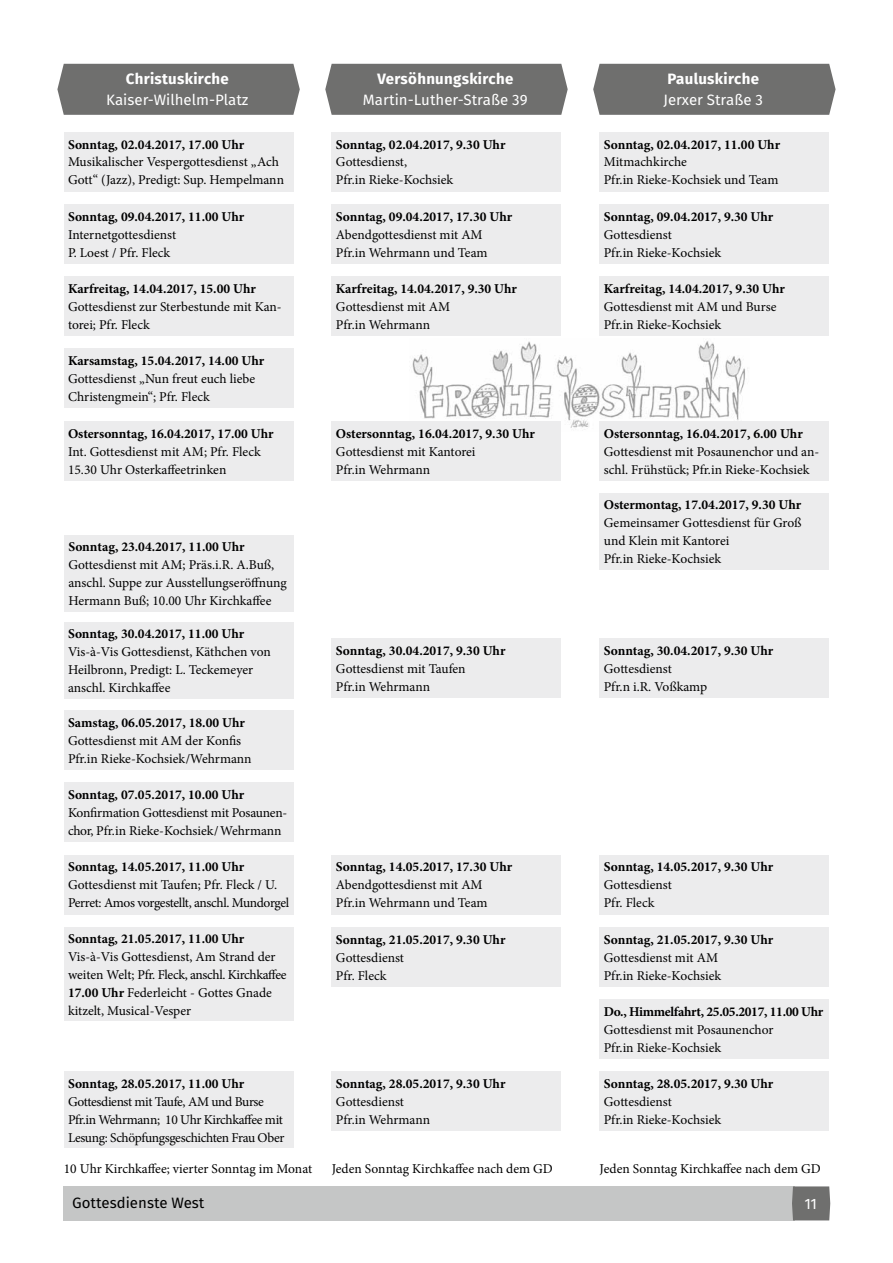
<style>
.page{position:relative;width:893px;height:1263px;background:#fff}
.page>*{position:absolute;margin:0;border:0;box-sizing:border-box;transform-origin:0 0}
.t1{font:15px "Fira Sans OT";color:#fff}
.t2{font:700 15px "Fira Sans OT";letter-spacing:.015em;color:#fff}
.t3{font:15px "Fira Sans OT";color:#000}
.t4{font:13.5px/18px "Minion Pro";letter-spacing:-.005em;color:#000}
.t5{font:700 13.5px "Minion Pro";color:#000}
.t6{font:13.5px/18px "Minion Pro";letter-spacing:-.025em;color:#000}
.t7{font:700 13.5px "Minion Pro";letter-spacing:-.025em;color:#000}
.s1{font-weight:700}
</style>
<div class="page">
<img style="left:412px;top:341px;width:336px;height:91px">
<div style="left:64px;top:1186px;width:731px;height:34px;background:#c5c6c6"></div>
<svg style="left:792px;top:1186px;width:38px;height:34px"></svg>
<div style="left:57px;top:64px;width:243px;height:51px;background:#6f6f6e"></div>
<div style="left:325px;top:64px;width:243px;height:51px;background:#6f6f6e"></div>
<div style="left:593px;top:64px;width:243px;height:51px;background:#6f6f6e"></div>
<div style="left:332px;top:132px;width:229px;height:59px;background:#ececed"></div>
<div style="left:332px;top:204px;width:229px;height:60px;background:#ececed"></div>
<div style="left:332px;top:855px;width:229px;height:59px;background:#ececed"></div>
<div style="left:332px;top:927px;width:229px;height:59px;background:#ececed"></div>
<div style="left:332px;top:1071px;width:229px;height:60px;background:#ececed"></div>
<div style="left:332px;top:638px;width:229px;height:59px;background:#ececed"></div>
<div style="left:332px;top:421px;width:229px;height:59px;background:#ececed"></div>
<div style="left:600px;top:132px;width:229px;height:59px;background:#ececed"></div>
<div style="left:600px;top:204px;width:229px;height:60px;background:#ececed"></div>
<div style="left:600px;top:855px;width:229px;height:59px;background:#ececed"></div>
<div style="left:600px;top:927px;width:229px;height:59px;background:#ececed"></div>
<div style="left:600px;top:1071px;width:229px;height:60px;background:#ececed"></div>
<div style="left:600px;top:999px;width:229px;height:60px;background:#ececed"></div>
<div style="left:600px;top:638px;width:229px;height:59px;background:#ececed"></div>
<div style="left:600px;top:421px;width:229px;height:59px;background:#ececed"></div>
<div style="left:600px;top:493px;width:229px;height:77px;background:#ececed"></div>
<div style="left:64px;top:132px;width:229px;height:59px;background:#ececed"></div>
<div style="left:64px;top:204px;width:229px;height:60px;background:#ececed"></div>
<div style="left:64px;top:855px;width:229px;height:59px;background:#ececed"></div>
<div style="left:64px;top:927px;width:229px;height:93px;background:#ececed"></div>
<div style="left:64px;top:1071px;width:229px;height:77px;background:#ececed"></div>
<div style="left:64px;top:782px;width:229px;height:60px;background:#ececed"></div>
<div style="left:64px;top:710px;width:229px;height:60px;background:#ececed"></div>
<div style="left:64px;top:622px;width:229px;height:76px;background:#ececed"></div>
<div style="left:64px;top:421px;width:229px;height:59px;background:#ececed"></div>
<div style="left:64px;top:535px;width:230px;height:76px;background:#ececed"></div>
<div style="left:64px;top:276px;width:229px;height:60px;background:#ececed"></div>
<div style="left:64px;top:349px;width:229px;height:59px;background:#ececed"></div>
<div style="left:332px;top:276px;width:229px;height:60px;background:#ececed"></div>
<div style="left:600px;top:276px;width:229px;height:60px;background:#ececed"></div>
<p class="t2" style="left:126px;top:69px;width:104px">Christuskirche</p>
<p class="t1" style="left:106px;top:90px;width:144px">Kaiser-Wilhelm-Platz</p>
<p class="t5" style="left:68px;top:135px;width:178px">Sonntag, 02.04.2017, 17.00 Uhr</p>
<p class="t4" style="left:68px;top:153px;width:218px">Musikalischer Vespergottesdienst „Ach<br>Gott“ (Jazz), Predigt: Sup. Hempelmann</p>
<p class="t5" style="left:68px;top:207px;width:178px">Sonntag, 09.04.2017, 11.00 Uhr</p>
<p class="t4" style="left:68px;top:226px;width:110px">Internetgottesdienst<br>P. Loest / Pfr. Fleck</p>
<p class="t5" style="left:68px;top:279px;width:189px">Karfreitag, 14.04.2017, 15.00 Uhr</p>
<p class="t4" style="left:68px;top:298px;width:215px">Gottesdienst zur Sterbestunde mit Kan&shy;torei; Pfr. Fleck</p>
<p class="t5" style="left:68px;top:352px;width:198px">Karsamstag, 15.04.2017, 14.00 Uhr</p>
<p class="t4" style="left:68px;top:370px;width:189px">Gottesdienst „Nun freut euch liebe<br>Christengmein“; Pfr. Fleck</p>
<p class="t5" style="left:68px;top:424px;width:207px">Ostersonntag, 16.04.2017, 17.00 Uhr</p>
<p class="t4" style="left:68px;top:442px;width:194px">Int. Gottesdienst mit AM; Pfr. Fleck<br>15.30 Uhr Osterkaffeetrinken</p>
<p class="t5" style="left:68px;top:537px;width:178px">Sonntag, 23.04.2017, 11.00 Uhr</p>
<p class="t4" style="left:68px;top:556px;width:220px">Gottesdienst mit AM; Präs.i.R. A.Buß, anschl. Suppe zur Ausstellungseröffnung<br>Hermann Buß; 10.00 Uhr Kirchkaffee</p>
<p class="t5" style="left:68px;top:624px;width:178px">Sonntag, 30.04.2017, 11.00 Uhr</p>
<p class="t4" style="left:68px;top:643px;width:204px">Vis-à-Vis Gottesdienst, Käthchen von<br>Heilbronn, Predigt: L. Teckemeyer anschl. Kirchkaffee</p>
<p class="t5" style="left:68px;top:713px;width:178px">Samstag, 06.05.2017, 18.00 Uhr</p>
<p class="t4" style="left:68px;top:731px;width:185px">Gottesdienst mit AM der Konfis<br>Pfr.in Rieke-Kochsiek/Wehrmann</p>
<p class="t5" style="left:68px;top:785px;width:178px">Sonntag, 07.05.2017, 10.00 Uhr</p>
<p class="t4" style="left:68px;top:804px;width:221px">Konfirmation Gottesdienst mit Posaunen&shy;chor, Pfr.in Rieke-Kochsiek / Wehrmann</p>
<p class="t5" style="left:68px;top:857px;width:178px">Sonntag, 14.05.2017, 11.00 Uhr</p>
<p class="t6" style="left:68px;top:876px;width:223px">Gottesdienst mit Taufen; Pfr. Fleck / U.<br>Perret: Amos vorgestellt, anschl. Mundorgel</p>
<p class="t5" style="left:68px;top:929px;width:178px">Sonntag, 21.05.2017, 11.00 Uhr</p>
<p class="t4" style="left:68px;top:947px;width:220px">Vis-à-Vis Gottesdienst, Am Strand der weiten Welt; Pfr. Fleck, anschl. Kirchkaffee <span class="s1">17.00 Uhr</span> Federleicht - Gottes Gnade kitzelt, Musical-Vesper</p>
<p class="t5" style="left:68px;top:1074px;width:178px">Sonntag, 28.05.2017, 11.00 Uhr</p>
<p class="t6" style="left:68px;top:1092px;width:218px">Gottesdienst mit Taufe, AM und Burse<br>Pfr.in Wehrmann; 10 Uhr Kirchkaffee mit<br>Lesung: Schöpfungsgeschichten Frau Ober</p>
<p class="t2" style="left:377px;top:69px;width:138px">Versöhnungskirche</p>
<p class="t1" style="left:363px;top:90px;width:166px">Martin-Luther-Straße 39</p>
<p class="t5" style="left:336px;top:135px;width:171px">Sonntag, 02.04.2017, 9.30 Uhr</p>
<p class="t4" style="left:336px;top:153px;width:119px">Gottesdienst,<br>Pfr.in Rieke-Kochsiek</p>
<p class="t5" style="left:336px;top:207px;width:178px">Sonntag, 09.04.2017, 17.30 Uhr</p>
<p class="t4" style="left:336px;top:226px;width:153px">Abendgottesdienst mit AM<br>Pfr.in Wehrmann und Team</p>
<p class="t5" style="left:336px;top:279px;width:183px">Karfreitag, 14.04.2017, 9.30 Uhr</p>
<p class="t4" style="left:336px;top:298px;width:116px">Gottesdienst mit AM<br>Pfr.in Wehrmann</p>
<p class="t5" style="left:336px;top:424px;width:200px">Ostersonntag, 16.04.2017, 9.30 Uhr</p>
<p class="t4" style="left:336px;top:442px;width:141px">Gottesdienst mit Kantorei<br>Pfr.in Wehrmann</p>
<p class="t5" style="left:336px;top:641px;width:171px">Sonntag, 30.04.2017, 9.30 Uhr</p>
<p class="t4" style="left:336px;top:659px;width:131px">Gottesdienst mit Taufen<br>Pfr.in Wehrmann</p>
<p class="t5" style="left:336px;top:857px;width:178px">Sonntag, 14.05.2017, 17.30 Uhr</p>
<p class="t4" style="left:336px;top:876px;width:153px">Abendgottesdienst mit AM<br>Pfr.in Wehrmann und Team</p>
<p class="t5" style="left:336px;top:930px;width:171px">Sonntag, 21.05.2017, 9.30 Uhr</p>
<p class="t4" style="left:336px;top:948px;width:70px">Gottesdienst<br>Pfr. Fleck</p>
<p class="t5" style="left:336px;top:1074px;width:171px">Sonntag, 28.05.2017, 9.30 Uhr</p>
<p class="t4" style="left:336px;top:1093px;width:96px">Gottesdienst<br>Pfr.in Wehrmann</p>
<p class="t2" style="left:667px;top:69px;width:93px">Pauluskirche</p>
<p class="t1" style="left:663px;top:90px;width:101px">Jerxer Straße 3</p>
<p class="t5" style="left:604px;top:135px;width:178px">Sonntag, 02.04.2017, 11.00 Uhr</p>
<p class="t4" style="left:604px;top:153px;width:176px">Mitmachkirche<br>Pfr.in Rieke-Kochsiek und Team</p>
<p class="t5" style="left:604px;top:207px;width:171px">Sonntag, 09.04.2017, 9.30 Uhr</p>
<p class="t4" style="left:604px;top:226px;width:119px">Gottesdienst<br>Pfr.in Rieke-Kochsiek</p>
<p class="t5" style="left:604px;top:279px;width:183px">Karfreitag, 14.04.2017, 9.30 Uhr</p>
<p class="t4" style="left:604px;top:298px;width:174px">Gottesdienst mit AM und Burse<br>Pfr.in Rieke-Kochsiek</p>
<p class="t5" style="left:604px;top:424px;width:200px">Ostersonntag, 16.04.2017, 6.00 Uhr</p>
<p class="t4" style="left:604px;top:442px;width:217px">Gottesdienst mit Posaunenchor und an&shy;schl. Frühstück; Pfr.in Rieke-Kochsiek</p>
<p class="t5" style="left:604px;top:496px;width:199px">Ostermontag, 17.04.2017, 9.30 Uhr</p>
<p class="t4" style="left:604px;top:514px;width:199px">Gemeinsamer Gottesdienst für Groß und Klein mit Kantorei<br>Pfr.in Rieke-Kochsiek</p>
<p class="t5" style="left:604px;top:641px;width:171px">Sonntag, 30.04.2017, 9.30 Uhr</p>
<p class="t4" style="left:604px;top:659px;width:105px">Gottesdienst<br>Pfr.n i.R. Voßkamp</p>
<p class="t5" style="left:604px;top:857px;width:171px">Sonntag, 14.05.2017, 9.30 Uhr</p>
<p class="t4" style="left:604px;top:876px;width:70px">Gottesdienst<br>Pfr. Fleck</p>
<p class="t5" style="left:604px;top:930px;width:171px">Sonntag, 21.05.2017, 9.30 Uhr</p>
<p class="t4" style="left:604px;top:948px;width:119px">Gottesdienst mit AM<br>Pfr.in Rieke-Kochsiek</p>
<p class="t7" style="left:604px;top:1002px;width:221px">Do., Himmelfahrt, 25.05.2017, 11.00 Uhr</p>
<p class="t4" style="left:604px;top:1021px;width:171px">Gottesdienst mit Posaunenchor<br>Pfr.in Rieke-Kochsiek</p>
<p class="t5" style="left:604px;top:1074px;width:171px">Sonntag, 28.05.2017, 9.30 Uhr</p>
<p class="t4" style="left:604px;top:1093px;width:119px">Gottesdienst<br>Pfr.in Rieke-Kochsiek</p>
<p class="t4" style="left:64px;top:1159px;width:250px">10 Uhr Kirchkaffee; vierter Sonntag im Monat</p>
<p class="t4" style="left:332px;top:1159px;width:223px">Jeden Sonntag Kirchkaffee nach dem GD</p>
<p class="t4" style="left:600px;top:1159px;width:223px">Jeden Sonntag Kirchkaffee nach dem GD</p>
<p class="t3" style="left:72px;top:1192px;width:134px">Gottesdienste West</p>
<p class="t1" style="left:805px;top:1193px;width:13px">11</p>
</div>
